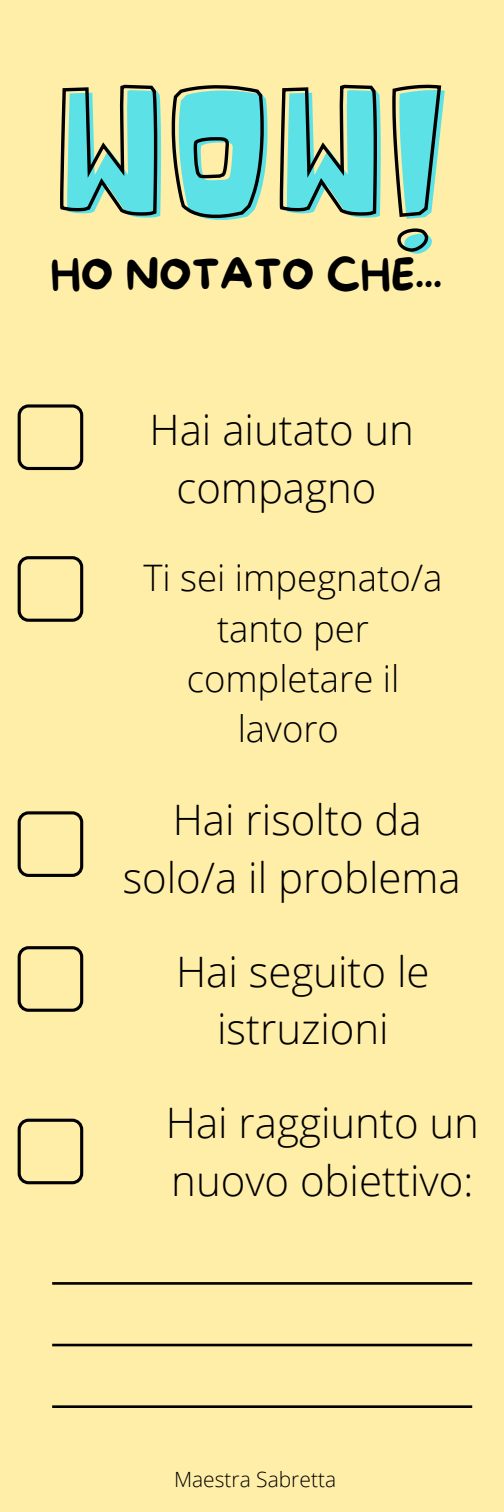
<style>
.page{position:relative;width:504px;height:1512px;background:#ffeea8}
.page>*{position:absolute;margin:0;border:0;box-sizing:border-box;transform-origin:0 0}
.t1{font:169.4px "Noot";color:#5ce1e6}
.t2{font:300 42px/57.8px "Open Sans";color:#000;text-align:center}
.t3{font:42px "More Sugar";color:#000}
.t4{font:300 36.4px/50.4px "Open Sans";color:#000;text-align:center}
.t5{font:300 21px "Open Sans";color:#000}
</style>
<div class="page">
<div style="left:18px;top:404px;width:65px;height:66px;border:3px solid #000;border-radius:9px"></div>
<svg style="left:60px;top:84px;width:382px;height:168px"></svg>
<div style="left:18px;top:556px;width:65px;height:66px;border:3px solid #000;border-radius:9px"></div>
<div style="left:18px;top:811px;width:65px;height:66px;border:3px solid #000;border-radius:9px"></div>
<div style="left:18px;top:946px;width:65px;height:66px;border:3px solid #000;border-radius:9px"></div>
<div style="left:18px;top:1119px;width:65px;height:65px;border:3px solid #000;border-radius:9px"></div>
<hr style="left:52px;top:1282px;width:420px;height:3px;background:#000">
<hr style="left:52px;top:1344px;width:420px;height:2px;background:#000">
<hr style="left:52px;top:1405px;width:420px;height:3px;background:#000">
<h1 class="t1" style="left:56px;top:51px;width:396px">WOW!</h1>
<p class="t3" style="left:50px;top:251px;width:394px">HO NOTATO CHE...</p>
<p class="t2" style="left:150px;top:400px;width:266px">Hai aiutato un compagno</p>
<p class="t4" style="left:143px;top:552px;width:301px">Ti sei impegnato/a tanto per completare il lavoro</p>
<p class="t2" style="left:123px;top:790px;width:340px">Hai risolto da solo/a il problema</p>
<p class="t2" style="left:176px;top:941px;width:255px">Hai seguito le istruzioni</p>
<p class="t2" style="left:166px;top:1093px;width:315px;text-align:left">Hai raggiunto un nuovo obiettivo:</p>
<p class="t5" style="left:174px;top:1465px;width:164px">Maestra Sabretta</p>
</div>
